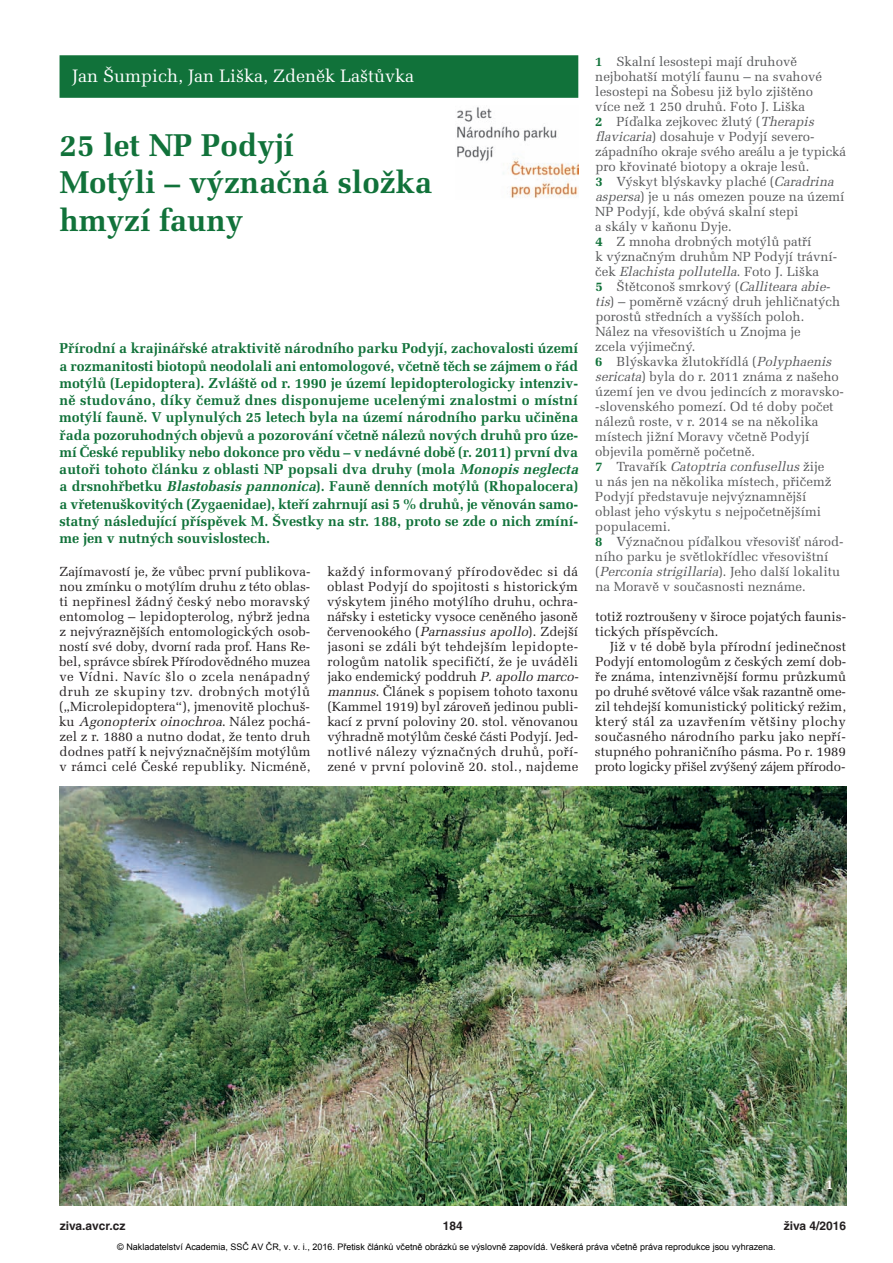
<style>
.page{position:relative;width:893px;height:1263px;background:#fff}
.page>*{position:absolute;margin:0;border:0;box-sizing:border-box;transform-origin:0 0}
.t1{font:700 31.5px/37.5px "Melior CE";color:#11723a}
.t2{font:18px "Melior CE";color:#fff}
.t3{font:700 14.25px/17.2px "Melior CE";color:#11723a}
.t4{font:700 13.5px "Melior CE";color:#fff}
.t5{font:13.2px/15px "Melior CE";color:#231f20;text-align:justify}
.t6{font:13.2px/15px "Melior CE";color:#57585a}
.t7{font:700 12px "Helvetica CE";color:#231f20}
.t8{font:9px "Arial";color:#000}
.s1{font-style:italic}
.s2{font-weight:700;color:#11723a}
</style>
<div class="page">
<img style="left:60px;top:786px;width:786px;height:419px">
<div style="left:60px;top:55px;width:518px;height:43px;background:#11723a"></div>
<img style="left:457px;top:107px;width:122px;height:91px">
<h2 class="t2" style="left:72px;top:70px;width:343px">Jan Šumpich, Jan Liška, Zdeněk Laštůvka</h2>
<h1 class="t1" style="left:60px;top:130px;width:374px">25 let NP Podyjí<br>Motýli – význačná složka hmyzí fauny</h1>
<p class="t3" style="left:59px;top:341px;width:523px">Přírodní a krajinářské atraktivitě národního parku Podyjí, zachovalosti území a rozmanitosti biotopů neodolali ani entomologové, včetně těch se zájmem o řád motýlů (Lepidoptera). Zvláště od r. 1990 je území lepidopterologicky intenziv&shy;ně studováno, díky čemuž dnes disponujeme ucelenými znalostmi o místní motýlí fauně. V uplynulých 25 letech byla na území národního parku učiněna řada pozoruhodných objevů a pozorování včetně nálezů nových druhů pro úze&shy;mí České republiky nebo dokonce pro vědu – v nedávné době (r. 2011) první dva autoři tohoto článku z oblasti NP popsali dva druhy (mola <span class="s1">Monopis neglecta </span>a drsnohřbetku <span class="s1">Blastobasis pannonica</span>). Fauně denních motýlů (Rhopalocera) a vřetenuškovitých (Zygaenidae), kteří zahrnují asi 5 % druhů, je věnován samo&shy;statný následující příspěvek M. Švestky na str. 188, proto se zde o nich zmíní&shy;me jen v nutných souvislostech.</p>
<p class="t5" style="left:59px;top:566px;width:253px">Zajímavostí je, že vůbec první publikova&shy;nou zmínku o motýlím druhu z této oblas&shy;ti nepřinesl žádný český nebo moravský entomolog – lepidopterolog, nýbrž jedna z nejvýraznějších entomologických osob&shy;ností své doby, dvorní rada prof. Hans Re - bel, správce sbírek Přírodovědného muzea ve Vídni. Navíc šlo o zcela nenápadný druh ze skupiny tzv. drobných motýlů („Microlepidoptera“), jmenovitě plochuš&shy;k u <span class="s1">Agonopterix oinochroa</span>. N á l e z p o c h á - zel z r. 1880 a nutno dodat, že tento druh dodnes patří k nejvýznačnějším motýlům v rámci celé České republiky. Nicméně,</p>
<p class="t5" style="left:327px;top:566px;width:255px;text-align:left">každý informovaný přírodovědec si dá oblast Podyjí do spojitosti s historickým výskytem jiného motýlího druhu, ochra&shy;nářsky i esteticky vysoce ceněného jasoně červenookého (<span class="s1">Parnassius apollo</span>). Zdejší jasoni se zdáli být tehdejším lepidopte&shy;rologům natolik specifičtí, že je uváděli jako endemický poddruh <span class="s1">P.apollo marco - mannus</span>. Článek s popisem tohoto taxonu (Kammel 1919) byl zároveň jedinou publi - kací z první poloviny 20. stol. věnovanou výhradně motýlům české části Podyjí. Jed&shy;notlivé nálezy význačných druhů, poří&shy;zené v první polovině 20. stol., najdeme</p>
<p class="t6" style="left:595px;top:56px;width:252px"><span class="s2">1</span> Skalní lesostepi mají druhově nejbohatší motýlí faunu – na svahové lesostepi na Šobesu již bylo zjištěno<br>více než 1 250 druhů. Foto J. Liška<br><span class="s2">2</span> Píďalka zejkovec žlutý (<span class="s1">Therapis flavicaria</span>) dosahuje v Podyjí severo - západního okraje svého areálu a je typická pro křovinaté biotopy a okraje lesů.<br><span class="s2">3</span> Výskyt blýskavky plaché (<span class="s1">Caradrina aspersa</span>) je u nás omezen pouze na území NP Podyjí, kde obývá skalní stepi<br>a skály v kaňonu Dyje.<br><span class="s2">4</span> Z mnoha drobných motýlů patří<br>k význačným druhům NP Podyjí trávní&shy;č e k <span class="s1">Elachista pollutella</span>. F o t o J . L i š k a<br><span class="s2">5</span> Štětconoš smrkový (<span class="s1">Calliteara abie&shy;tis</span>) – poměrně vzácný druh jehličnatých porostů středních a vyšších poloh.<br>Nález na vřesovištích u Znojma je<br>zcela výjimečný.<br><span class="s2">6</span> Blýskavka žlutokřídlá (<span class="s1">Polyphaenis sericata</span>) byla do r. 2011 známa z našeho území jen ve dvou jedincích z moravsko--slovenského pomezí. Od té doby počet nálezů roste, v r. 2014 se na několika místech jižní Moravy včetně Podyjí objevila poměrně početně.<br><span class="s2">7</span> Tr a v a ř í k <span class="s1">Catoptria confusellus</span> ž i j e<br>u nás jen na několika místech, přičemž Podyjí představuje nejvýznamnější<br>oblast jeho výskytu s nejpočetnějšími populacemi.<br><span class="s2">8</span> Význačnou píďalkou vřesovišť národ&shy;ního parku je světlokřídlec vřesovištní<br>( <span class="s1">Perconia strigillaria</span>) . J e h o d a l š í l o k a l i t u na Moravě v současnosti neznáme.</p>
<p class="t5" style="left:595px;top:611px;width:252px">totiž roztroušeny v široce pojatých faunis&shy;tických příspěvcích.</p>
<p class="t5" style="left:595px;top:641px;width:253px;text-indent:15px">Již v té době byla přírodní jedinečnost Podyjí entomologům z českých zemí dob&shy;ře známa, intenzivnější formu průzkumů po druhé světové válce však razantně ome&shy;zil tehdejší komunistický politický režim, který stál za uzavřením většiny plochy současného národního parku jako nepří&shy;stupného pohraničního pásma. Po r. 1989 proto logicky přišel zvýšený zájem přírodo -</p>
<p class="t4" style="left:826px;top:1180px;width:9px">1</p>
<p class="t7" style="left:60px;top:1221px;width:67px">ziva.avcr.cz</p>
<p class="t7" style="left:443px;top:1221px;width:22px">184</p>
<p class="t7" style="left:784px;top:1221px;width:64px">živa 4/2016</p>
<p class="t8" style="left:117px;top:1241px;width:660px">© Nakladatelství Academia, SSČ AV ČR, v. v. i., 2016. Přetisk článků včetně obrázků se výslovně zapovídá. Veškerá práva včetně práva reprodukce jsou vyhrazena.</p>
</div>
